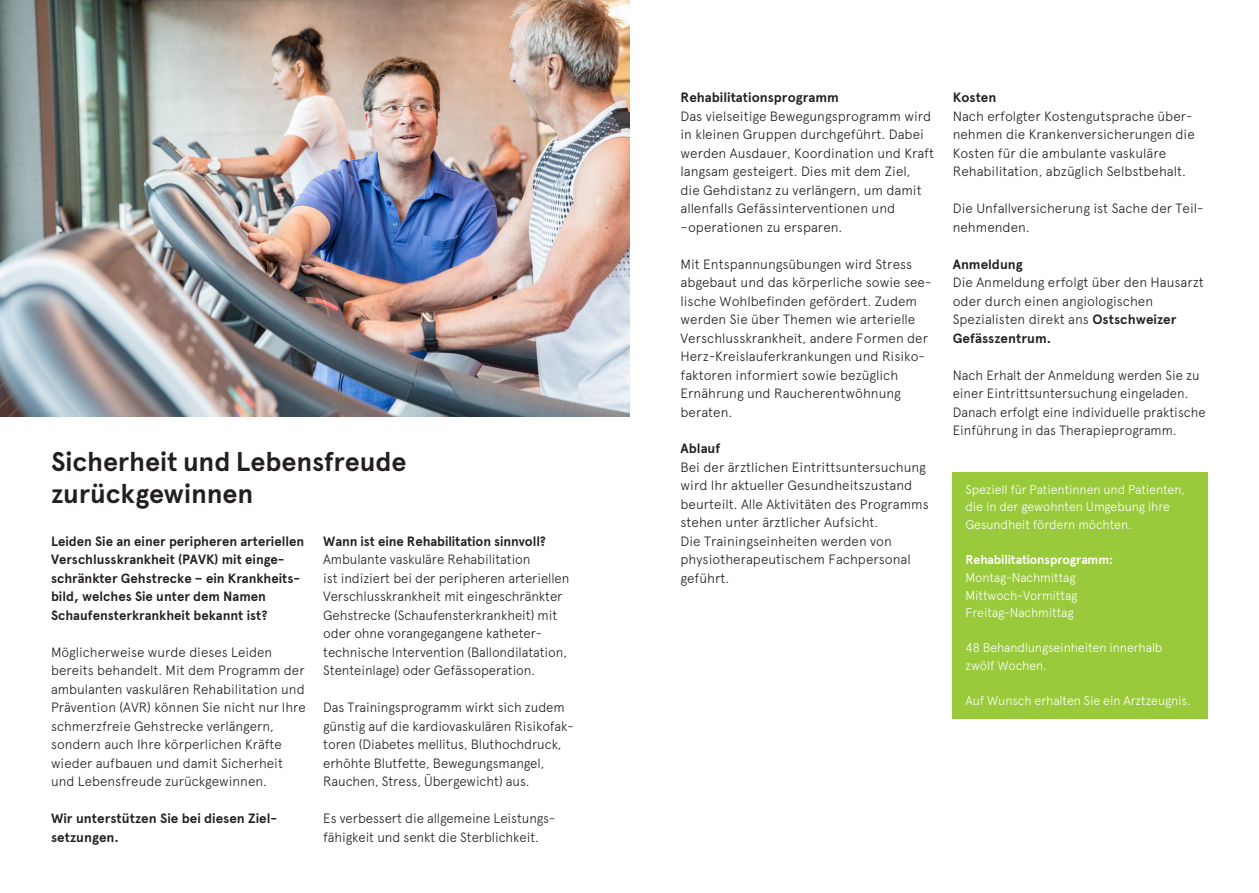
<style>
.page{position:relative;width:1259px;height:893px;background:#fff}
.page>*{position:absolute;margin:0;border:0;box-sizing:border-box;transform-origin:0 0}
.t1{font:700 27px/31.5px "Apercu";letter-spacing:-.005em;color:#231f20}
.t2{font:300 13.5px/18.5px "Apercu";color:#231f20}
.t3{font:700 13.5px/18.5px "Apercu";color:#231f20}
.t4{font:300 12.75px/17.5px "Apercu";letter-spacing:-.01em;color:#fff}
.t5{font:700 12.75px "Apercu";letter-spacing:-.01em;color:#fff}
.s1{font-weight:700}
</style>
<div class="page">
<div style="left:952px;top:472px;width:256px;height:246px;background:#99ca3b"></div>
<img style="left:0;top:0;width:629px;height:416px">
<h1 class="t1" style="left:51px;top:446px;width:357px">Sicherheit und Lebensfreude zurückgewinnen</h1>
<p class="t3" style="left:51px;top:532px;width:255px">Leiden Sie an einer peripheren arteriellen Verschlusskrankheit (PAVK) mit einge&shy;schränkter Gehstrecke – ein Krankheits&shy;bild, welches Sie unter dem Namen Schaufensterkrankheit bekannt ist?</p>
<p class="t2" style="left:51px;top:643px;width:256px">Möglicherweise wurde dieses Leiden bereits behandelt. Mit dem Programm der ambulanten vaskulären Rehabilitation und Prävention (AVR) können Sie nicht nur Ihre schmerzfreie Gehstrecke verlängern, sondern auch Ihre körperlichen Kräfte wieder aufbauen und damit Sicherheit und Lebensfreude zurückgewinnen.</p>
<p class="t3" style="left:51px;top:809px;width:228px">Wir unterstützen Sie bei diesen Ziel&shy;setzungen.</p>
<p class="t3" style="left:323px;top:532px;width:224px">Wann ist eine Rehabilitation sinnvoll?</p>
<p class="t2" style="left:323px;top:550px;width:248px">Ambulante vaskuläre Rehabilitation<br>ist indiziert bei der peripheren arteriellen Verschlusskrankheit mit eingeschränkter Gehstrecke (Schaufensterkrankheit) mit oder ohne vorangegangene katheter&shy;technische Intervention (Ballondilatation, Stenteinlage) oder Gefässoperation.</p>
<p class="t2" style="left:323px;top:698px;width:252px">Das Trainingsprogramm wirkt sich zudem günstig auf die kardiovaskulären Risikofak&shy;toren (Diabetes mellitus, Bluthochdruck, erhöhte Blutfette, Bewegungsmangel, Rauchen, Stress, Übergewicht) aus.</p>
<p class="t2" style="left:323px;top:809px;width:234px">Es verbessert die allgemeine Leistungs&shy;fähigkeit und senkt die Sterblichkeit.</p>
<p class="t3" style="left:680px;top:88px;width:160px">Rehabilitationsprogramm</p>
<p class="t2" style="left:680px;top:106px;width:255px">Das vielseitige Bewegungsprogramm wird in kleinen Gruppen durchgeführt. Dabei werden Ausdauer, Koordination und Kraft langsam gesteigert. Dies mit dem Ziel,<br>die Gehdistanz zu verlängern, um damit allenfalls Gefässinterventionen und –operationen zu ersparen.</p>
<p class="t2" style="left:680px;top:254px;width:252px">Mit Entspannungsübungen wird Stress abgebaut und das körperliche sowie see&shy;lische Wohlbefinden gefördert. Zudem werden Sie über Themen wie arterielle Verschlusskrankheit, andere Formen der Herz-Kreislauferkrankungen und Risiko&shy;faktoren informiert sowie bezüglich Ernährung und Raucherentwöhnung beraten.</p>
<p class="t3" style="left:680px;top:440px;width:41px">Ablauf</p>
<p class="t2" style="left:680px;top:458px;width:250px">Bei der ärztlichen Eintrittsuntersuchung wird Ihr aktueller Gesundheitszustand beurteilt. Alle Aktivitäten des Programms stehen unter ärztlicher Aufsicht.<br>Die Trainingseinheiten werden von physiotherapeutischem Fachpersonal geführt.</p>
<p class="t3" style="left:952px;top:88px;width:45px">Kosten</p>
<p class="t2" style="left:952px;top:106px;width:244px">Nach erfolgter Kostengutsprache über&shy;nehmen die Krankenversicherungen die Kosten für die ambulante vaskuläre Rehabilitation, abzüglich Selbstbehalt.</p>
<p class="t2" style="left:952px;top:199px;width:252px">Die Unfallversicherung ist Sache der Teil&shy;nehmenden.</p>
<p class="t3" style="left:952px;top:255px;width:72px">Anmeldung</p>
<p class="t2" style="left:952px;top:273px;width:253px">Die Anmeldung erfolgt über den Hausarzt oder durch einen angiologischen<br>Spezialisten direkt ans <span class="s1">Ostschweizer<br>Gefässzentrum.</span></p>
<p class="t2" style="left:952px;top:365px;width:254px">Nach Erhalt der Anmeldung werden Sie zu einer Eintrittsuntersuchung eingeladen.<br>Danach erfolgt eine individuelle praktische Einführung in das Therapieprogramm.</p>
<p class="t4" style="left:965px;top:480px;width:221px">Speziell für Patientinnen und Patienten, die in der gewohnten Umgebung ihre<br>Gesundheit fördern möchten.</p>
<p class="t5" style="left:965px;top:552px;width:149px">Rehabilitationsprogramm:</p>
<p class="t4" style="left:965px;top:568px;width:113px">Montag-Nachmittag<br>Mittwoch-Vormittag<br>Freitag-Nachmittag</p>
<p class="t4" style="left:965px;top:639px;width:198px">48 Behandlungseinheiten innerhalb zwölf Wochen.</p>
<p class="t4" style="left:965px;top:692px;width:227px">Auf Wunsch erhalten Sie ein Arztzeugnis.</p>
</div>
